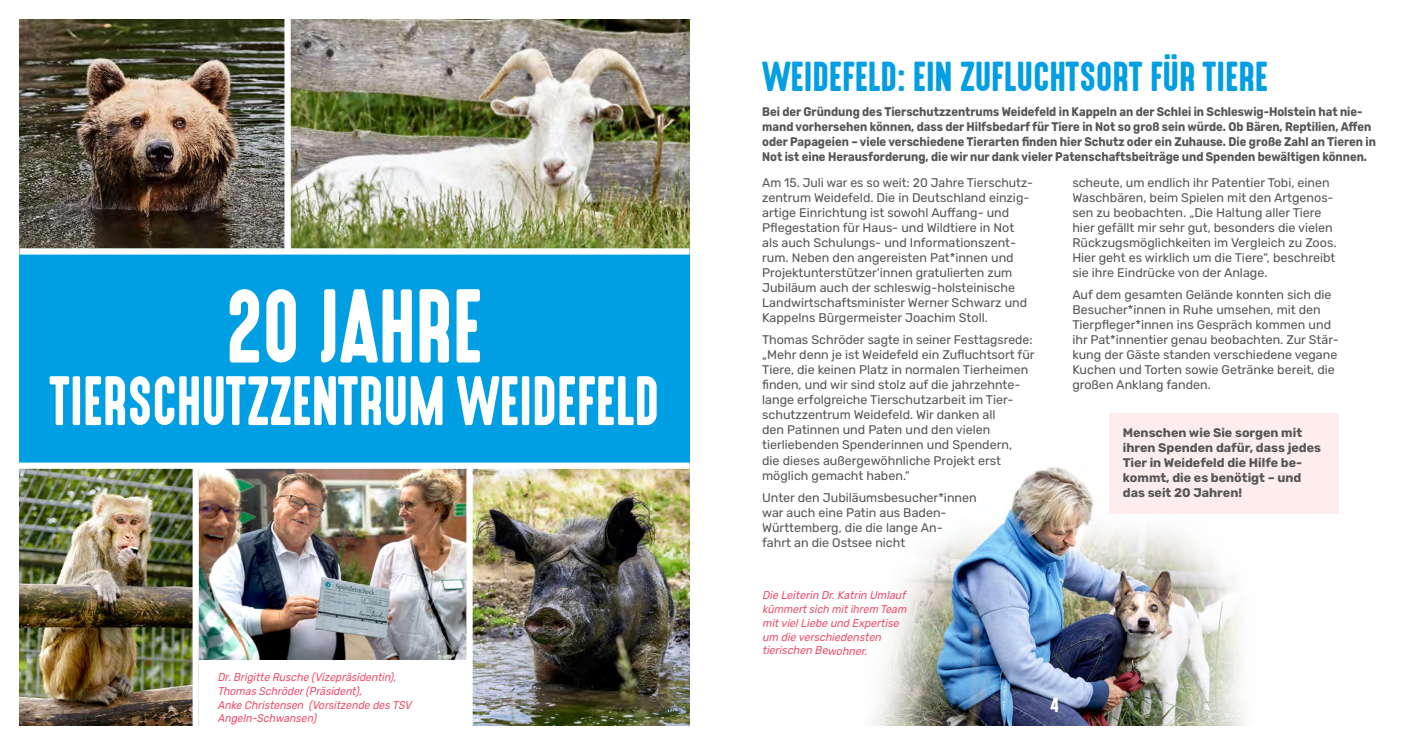
<style>
.page{position:relative;width:1418px;height:745px;background:#fff}
.page>*{position:absolute;margin:0;border:0;box-sizing:border-box;transform-origin:0 0}
.t1{font:93.75px "High Voltage";color:#fff;scale:.9 1}
.t2{font:62.5px "High Voltage";color:#fff;scale:.9 1}
.t3{font:37.5px "High Voltage";color:#009ee3}
.t4{font:18.75px "High Voltage";color:#fff}
.t5{font:12.5px/15px "Rubik";color:#565656}
.t6{font:700 12.5px/15px "Rubik";color:#565656;scale:.9 1}
.t7{font:700 12.5px/15px "Rubik";color:#565656}
.t8{font:italic 11.25px/13.8px "Rubik";color:#ea506c;scale:.95 1}
.t9{font:italic 11.25px/13.8px "Rubik";color:#ea506c;scale:.93 1}
</style>
<div class="page">
<img style="left:873px;top:467px;width:420px;height:258px">
<div style="left:19px;top:252px;width:670px;height:212px;background:#009ee3"></div>
<img style="left:20px;top:19px;width:264px;height:229px">
<img style="left:291px;top:19px;width:398px;height:229px">
<img style="left:472px;top:468px;width:217px;height:257px">
<img style="left:199px;top:468px;width:269px;height:191px">
<img style="left:20px;top:468px;width:173px;height:257px">
<div style="left:466px;top:469px;width:6px;height:275px;background:#fff"></div>
<div style="left:19px;top:248px;width:670px;height:6px;background:#fff"></div>
<div style="left:12px;top:462px;width:677px;height:6px;background:#fff"></div>
<img style="left:873px;top:524px;width:97px;height:196px">
<div style="left:1109px;top:413px;width:229px;height:100px;background:#fdeded"></div>
<h1 class="t1" style="left:226px;top:275px;width:286px">20 JAHRE</h1>
<h2 class="t2" style="left:50px;top:366px;width:678px">TIERSCHUTZZENTRUM WEIDEFELD</h2>
<p class="t9" style="left:217px;top:670px;width:213px">Dr.Brigitte Rusche (Vizepräsidentin),<br>Thomas Schröder(Präsident),<br>Anke Christensen (Vorsitzende des TSV<br>Angeln-Schwansen)</p>
<h3 class="t3" style="left:762px;top:56px;width:507px">WEIDEFELD: EIN ZUFLUCHTSORT FÜR TIERE</h3>
<p class="t6" style="left:762px;top:104px;width:683px">Bei der Gründung des Tierschutzzentrums Weidefeld in Kappeln an der Schlei in Schleswig-Holstein hat nie&shy;mand vorhersehen können, dass der Hilfsbedarf für Tiere in Not so groß sein würde. Ob Bären, Reptilien, Affen oder Papageien – viele verschiedene Tierarten finden hier Schutz oder ein Zuhause. Die große Zahl an Tieren in Not ist eine Herausforderung, die wir nur dank vieler Patenschaftsbeiträge und Spenden bewältigen können.</p>
<p class="t5" style="left:762px;top:175px;width:272px">Am 15. Juli war es so weit: 20 Jahre Tierschutz&shy;zentrum Weidefeld. Die in Deutschland einzig&shy;artige Einrichtung ist sowohl Auffang- und Pflegestation für Haus- und Wildtiere in Not als auch Schulungs- und Informationszent&shy;rum. Neben den angereisten Pat*innen und Projektunterstützer‘innen gratulierten zum Jubiläum auch der schleswig-holsteinische Landwirtschaftsminister Werner Schwarz und Kappelns Bürgermeister Joachim Stoll.</p>
<p class="t5" style="left:762px;top:332px;width:274px">Thomas Schröder sagte in seiner Festtagsrede: „Mehr denn je ist Weidefeld ein Zufluchtsort für Tiere, die keinen Platz in normalen Tierheimen finden, und wir sind stolz auf die jahrzehnte&shy;lange erfolgreiche Tierschutzarbeit im Tier&shy;schutzzentrum Weidefeld. Wir danken all<br>den Patinnen und Paten und den vielen tierliebenden Spenderinnen und Spendern,<br>die dieses außergewöhnliche Projekt erst möglich gemacht haben.“</p>
<p class="t5" style="left:762px;top:490px;width:216px">Unter den Jubiläumsbesucher*innen war auch eine Patin aus Baden-<br>Württemberg, die die lange An-<br>fahrt an die Ostsee nicht</p>
<p class="t5" style="left:1072px;top:175px;width:266px">scheute, um endlich ihr Patentier Tobi, einen Waschbären, beim Spielen mit den Artgenos&shy;sen zu beobachten. „Die Haltung aller Tiere hier gefällt mir sehr gut, besonders die vielen Rückzugsmöglichkeiten im Vergleich zu Zoos.<br>Hier geht es wirklich um die Tiere“, beschreibt sie ihre Eindrücke von der Anlage.</p>
<p class="t5" style="left:1072px;top:287px;width:268px">Auf dem gesamten Gelände konnten sich die Besucher*innen in Ruhe umsehen, mit den Tierpfleger*innen ins Gespräch kommen und ihr Pat*innentier genau beobachten. Zur Stär&shy;kung der Gäste standen verschiedene vegane Kuchen und Torten sowie Getränke bereit, die großen Anklang fanden.</p>
<p class="t7" style="left:1122px;top:425px;width:200px">Menschen wie Sie sorgen mit ihren Spenden dafür, dass jedes<br>Tier in Weidefeld die Hilfe be&shy;kommt, die es benötigt – und das seit 20 Jahren!</p>
<p class="t8" style="left:762px;top:588px;width:156px">Die Leiterin Dr.Katrin Umlauf kümmertsich mitihrem Team mitvielLiebe und Expertise um die verschiedensten tierischen Bewohner.</p>
<h3 class="t4" style="left:1050px;top:694px;width:10px">4</h3>
</div>
